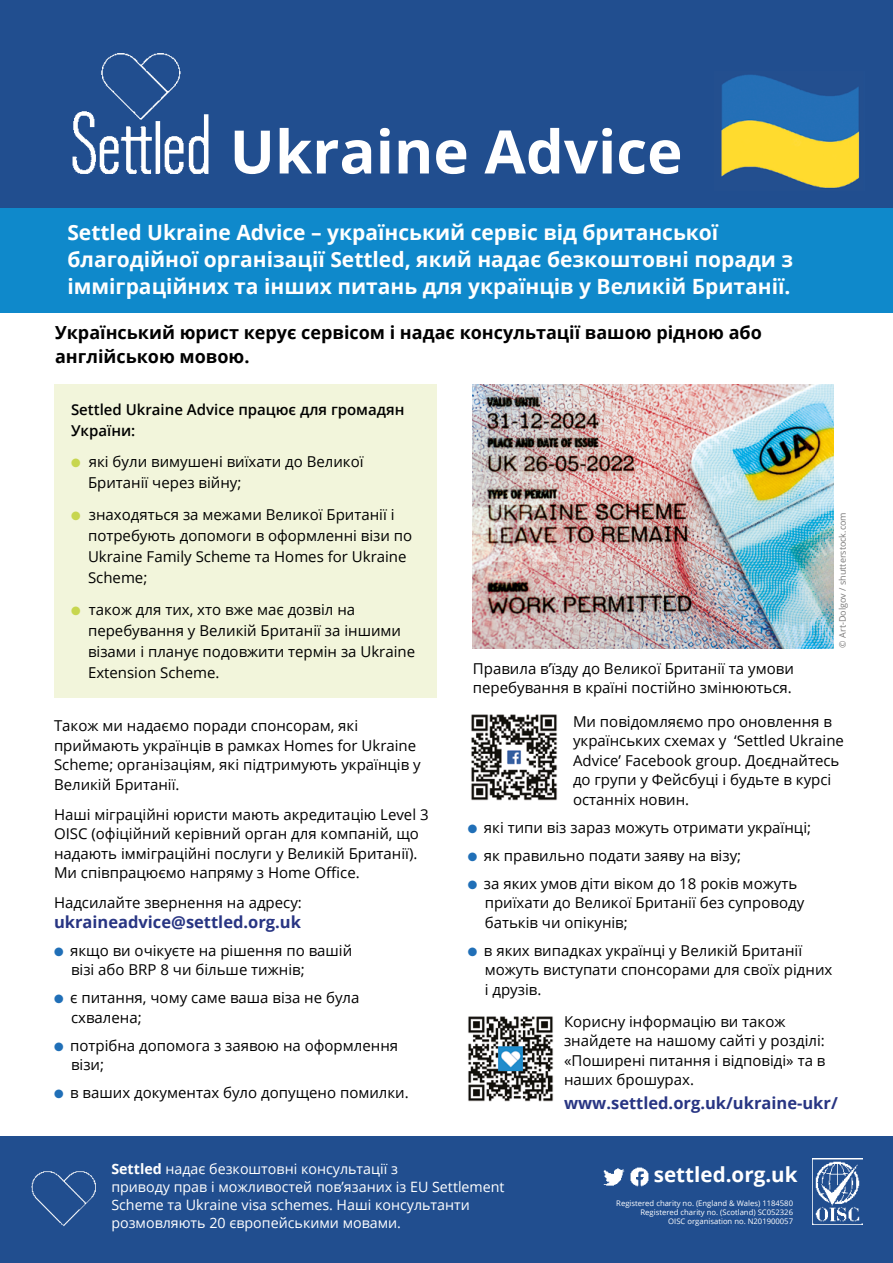
<style>
.page{position:relative;width:893px;height:1263px;background:#fff}
.page>*{position:absolute;margin:0;border:0;box-sizing:border-box;transform-origin:0 0}
.t1{font:700 60px "Open Sans";color:#fff}
.t2{font:700 21px/27px "Open Sans";color:#fff}
.t3{font:700 20.55px "Open Sans";color:#fff}
.t4{font:700 18px/24px "Open Sans";color:#000}
.t5{font:700 16.5px "Open Sans";color:#283583}
.t6{font:15px/19.5px "Open Sans";color:#000}
.t7{font:600 15px/21px "Open Sans";color:#000}
.t8{font:14.25px/18px "Open Sans";color:#fff}
.t9{font:9px "Open Sans";color:#7c7b7b}
.t10{font:7.65px/9.1px "Open Sans";color:#fff;text-align:right}
.s1{color:#c7d64f}
.s2{color:#206fb7}
.s3{font-weight:700}
</style>
<div class="page">
<div style="left:54px;top:384px;width:383px;height:313px;background:#f2f5db"></div>
<div style="left:0;top:0;width:893px;height:209px;background:#214e8f"></div>
<img style="left:721px;top:74px;width:139px;height:114px">
<div style="left:0;top:208px;width:893px;height:105px;background:#0f89cb"></div>
<div style="left:0;top:1136px;width:893px;height:127px;background:#214e8f"></div>
<img style="left:72px;top:53px;width:137px;height:121px">
<img style="left:812px;top:1158px;width:50px;height:67px">
<img style="left:31px;top:1171px;width:65px;height:33px">
<svg style="left:41px;top:1204px;width:45px;height:23px"></svg>
<img style="left:604px;top:1167px;width:45px;height:20px">
<img style="left:473px;top:384px;width:361px;height:265px">
<img style="left:471px;top:714px;width:86px;height:87px">
<img style="left:468px;top:1016px;width:86px;height:86px">
<h1 class="t1" style="left:230px;top:109px;width:454px">Ukraine Advice</h1>
<h2 class="t2" style="left:67px;top:219px;width:727px">Settled Ukraine Advice – український сервіс від британської благодійної організації Settled, який надає безкоштовні поради з імміграційних та інших питань для українців у Великій Британії.</h2>
<p class="t4" style="left:55px;top:320px;width:708px">Український юрист керує сервісом і надає консультації вашою рідною або англійською мовою.</p>
<p class="t7" style="left:71px;top:398px;width:335px">Settled Ukraine Advice працює для громадян<br>України:</p>
<p class="t6" style="left:88px;top:451px;width:277px;line-height:21px;text-indent:-17px"><span class="s1">●</span> які були вимушені виїхати до Великої<br>Британії через війну;</p>
<p class="t6" style="left:88px;top:504px;width:326px;line-height:21px;text-indent:-17px"><span class="s1">●</span> знаходяться за межами Великої Британії і потребують допомоги в оформленні візи по Ukraine Family Scheme та Homes for Ukraine Scheme;</p>
<p class="t6" style="left:88px;top:598px;width:329px;line-height:21px;text-indent:-17px"><span class="s1">●</span> також для тих, хто вже має дозвіл на перебування у Великій Британії за іншими візами і планує подовжити термін за Ukraine Extension Scheme.</p>
<p class="t6" style="left:473px;top:658px;width:322px">Правила в’їзду до Великої Британії та умови перебування в країні постійно змінюються.</p>
<p class="t9" style="left:836px;top:647px;width:137px;rotate:-90deg">© Art-Dolgov / shutterstock.com</p>
<p class="t6" style="left:54px;top:715px;width:368px">Також ми надаємо поради спонсорам, які приймають українців в рамках Homes for Ukraine Scheme; організаціям, які підтримують українців у Великій Британії.</p>
<p class="t6" style="left:54px;top:804px;width:376px">Наші міграційні юристи мають акредитацію Level 3<br>OISC (офіційний керівний орган для компаній, що надають імміграційні послуги у Великій Британії).<br>Ми співпрацюємо напряму з Home Office.</p>
<p class="t6" style="left:54px;top:893px;width:249px">Надсилайте звернення на адресу:</p>
<p class="t5" style="left:54px;top:910px;width:249px">ukraineadvice@settled.org.uk</p>
<p class="t6" style="left:71px;top:940px;width:283px;text-indent:-17px"><span class="s2">●</span> якщо ви очікуєте на рішення по вашій візі або BRP 8 чи більше тижнів;</p>
<p class="t6" style="left:71px;top:988px;width:290px;text-indent:-17px"><span class="s2">●</span> є питання, чому саме ваша віза не була схвалена;</p>
<p class="t6" style="left:71px;top:1035px;width:329px;text-indent:-17px"><span class="s2">●</span> потрібна допомога з заявою на оформлення візи;</p>
<p class="t6" style="left:54px;top:1083px;width:356px"><span class="s2">●</span> в ваших документах було допущено помилки.</p>
<p class="t6" style="left:573px;top:711px;width:272px">Ми повідомляємо про оновлення в українських схемах у ‘Settled Ukraine<br>Advice’ Facebook group. Доєднайтесь до групи у Фейсбуці і будьте в курсі останніх новин.</p>
<p class="t6" style="left:468px;top:817px;width:345px"><span class="s2">●</span> які типи віз зараз можуть отримати українці;</p>
<p class="t6" style="left:468px;top:845px;width:275px"><span class="s2">●</span> як правильно подати заяву на візу;</p>
<p class="t6" style="left:485px;top:873px;width:321px;text-indent:-17px"><span class="s2">●</span> за яких умов діти віком до 18 років можуть приїхати до Великої Британії без супроводу батьків чи опікунів;</p>
<p class="t6" style="left:485px;top:940px;width:349px;text-indent:-17px"><span class="s2">●</span> в яких випадках українці у Великій Британії можуть виступати спонсорами для своїх рідних і друзів.</p>
<p class="t6" style="left:564px;top:1011px;width:263px">Корисну інформацію ви також знайдете на нашому сайті у розділі: «Поширені питання і відповіді» та в наших брошурах.</p>
<p class="t5" style="left:564px;top:1091px;width:275px">www.settled.org.uk/ukraine-ukr/</p>
<p class="t8" style="left:111px;top:1160px;width:395px"><span class="s3">Settled</span> надає безкоштовні консультації з<br>приводу прав і можливостей пов’язаних із EU Settlement Scheme та Ukraine visa schemes. Наші консультанти розмовляють 20 європейськими мовами.</p>
<h3 class="t3" style="left:654px;top:1160px;width:145px">settled.org.uk</h3>
<p class="t10" style="left:616px;top:1198px;width:178px">Registered charity no. (England &amp; Wales) 1184580<br>Registered charity no. (Scotland) SC052326<br>OISC organisation no. N201900057</p>
</div>
